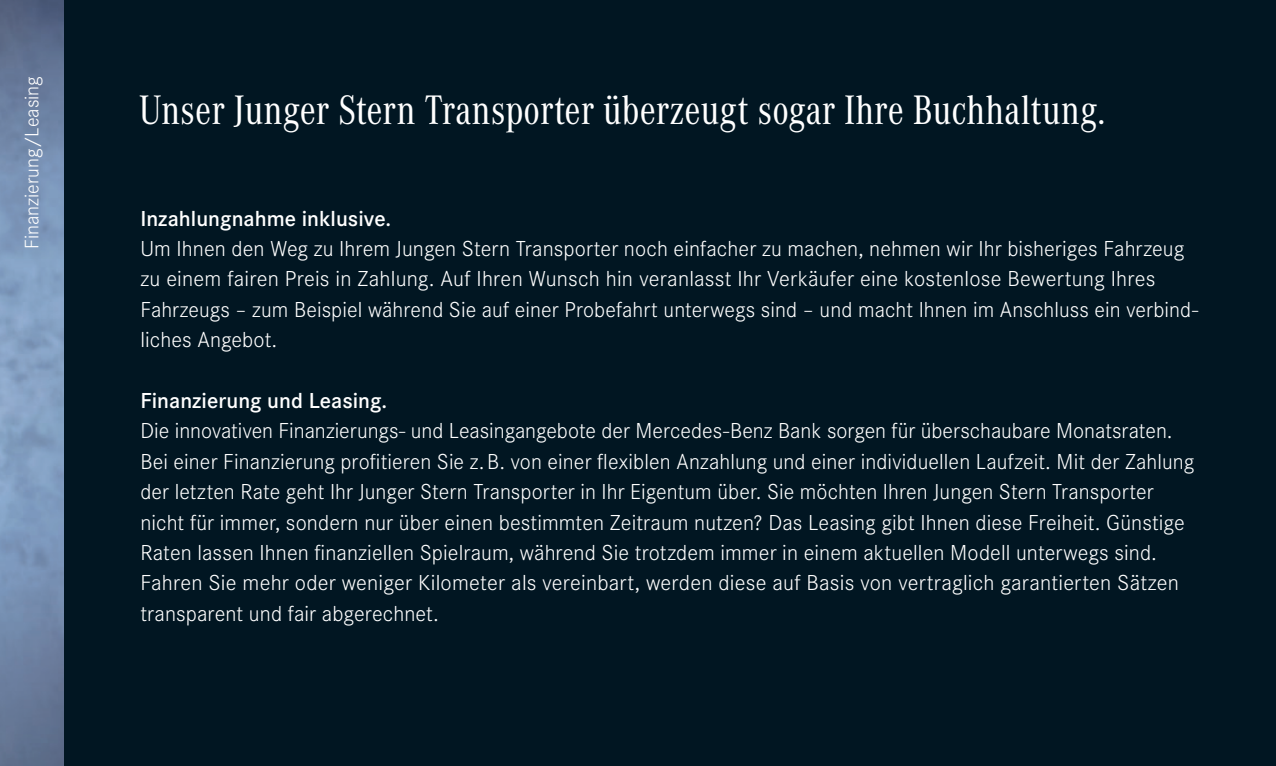
<style>
.page{position:relative;width:1276px;height:766px;background:#fff}
.page>*{position:absolute;margin:0;border:0;box-sizing:border-box;transform-origin:0 0}
.t1{font:42.75px "Corporate A Con";color:#fff}
.t2{font:300 22.5px/30.4px "Corporate S";letter-spacing:.005em;color:#fff}
.t3{font:600 22.5px "Corporate S";color:#fff}
.t4{font:300 20.25px "Corporate S";color:#fff}
</style>
<div class="page">
<div style="left:64px;top:0;width:1212px;height:765px;background:#011622"></div>
<img style="left:0;top:0;width:64px;height:765px">
<p class="t4" style="left:24px;top:249px;width:174px;rotate:-90deg">Finanzierung/Leasing</p>
<h1 class="t1" style="left:139px;top:93px;width:968px">Unser Junger Stern Transporter überzeugt sogar Ihre Buchhaltung.</h1>
<p class="t3" style="left:140px;top:209px;width:252px">Inzahlungnahme inklusive.</p>
<p class="t2" style="left:140px;top:235px;width:1058px">Um Ihnen den Weg zu Ihrem Jungen Stern Transporter noch einfacher zu machen, nehmen wir Ihr bisheriges Fahrzeug zu einem fairen Preis in Zahlung. Auf Ihren Wunsch hin veranlasst Ihr Verkäufer eine kostenlose Bewertung Ihres Fahrzeugs – zum Beispiel während Sie auf einer Probefahrt unterwegs sind – und macht Ihnen im Anschluss ein verbind&shy;liches Angebot.</p>
<p class="t3" style="left:140px;top:391px;width:248px">Finanzierung und Leasing.</p>
<p class="t2" style="left:140px;top:417px;width:1055px">Die innovativen Finanzierungs- und Leasingangebote der Mercedes-Benz Bank sorgen für überschaubare Monatsraten.<br>Bei einer Finanzierung profitieren Sie z. B. von einer flexiblen Anzahlung und einer individuellen Laufzeit. Mit der Zahlung der letzten Rate geht Ihr Junger Stern Transporter in Ihr Eigentum über. Sie möchten Ihren Jungen Stern Transporter nicht für immer, sondern nur über einen bestimmten Zeitraum nutzen? Das Leasing gibt Ihnen diese Freiheit. Günstige Raten lassen Ihnen finanziellen Spielraum, während Sie trotzdem immer in einem aktuellen Modell unterwegs sind.<br>Fahren Sie mehr oder weniger Kilometer als vereinbart, werden diese auf Basis von vertraglich garantierten Sätzen transparent und fair abgerechnet.</p>
</div>
